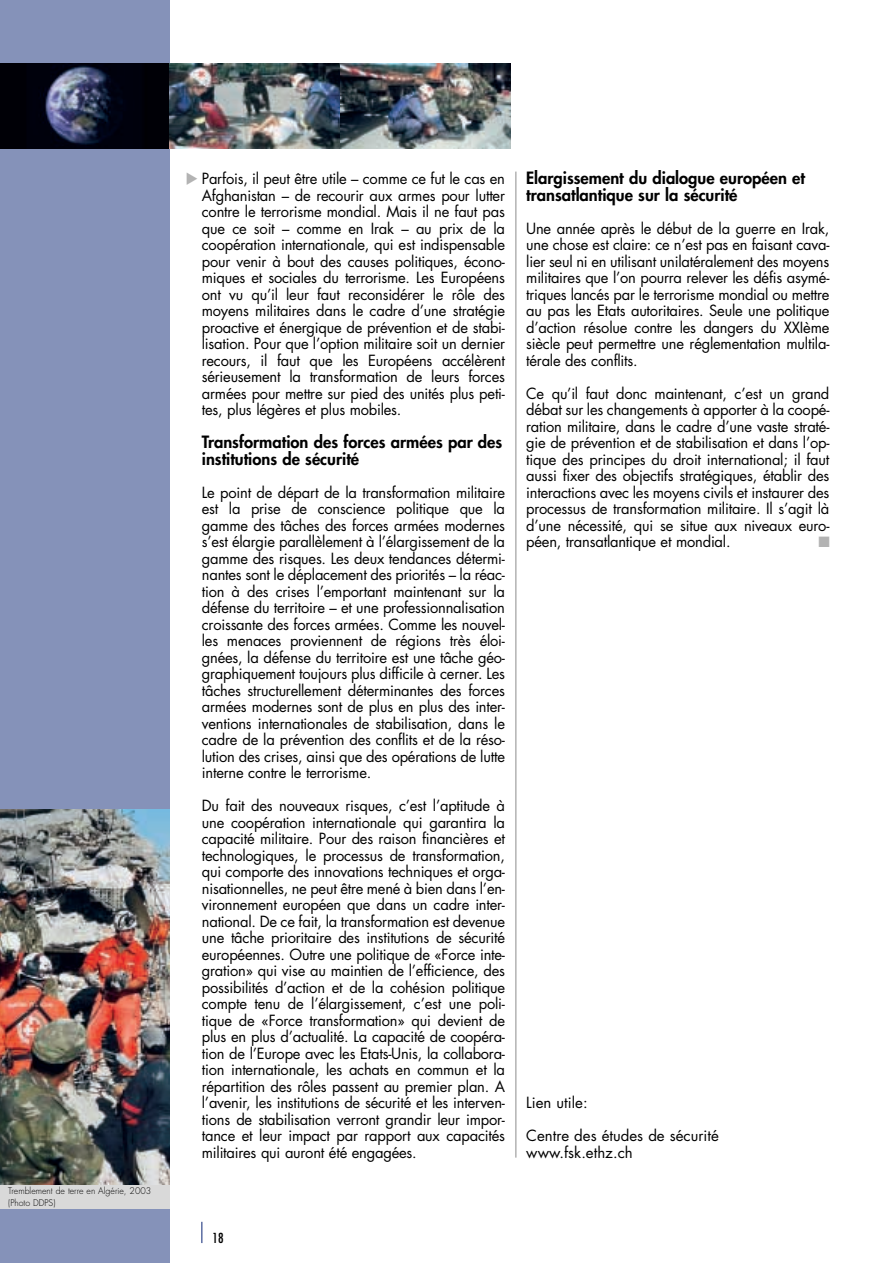
<style>
.page{position:relative;width:893px;height:1263px;background:#fff}
.page>*{position:absolute;margin:0;border:0;box-sizing:border-box;transform-origin:0 0}
.t1{font:800 16.5px/16.5px "Futura";color:#000}
.t2{font:15px/16.5px "Futura";letter-spacing:-.015em;color:#000;text-align:justify}
.t3{font:15px "Zapf Dingbats";color:#b3b3b3}
.t4{font:condensed 13.5px "Futura";color:#000}
.t5{font:300 9px/11.9px "Futura";color:#000}
</style>
<div class="page">
<div style="left:0;top:0;width:170px;height:1263px;background:#8592b9"></div>
<svg style="left:201px;top:1222px;width:1px;height:21px"></svg>
<img style="left:0;top:64px;width:170px;height:85px">
<hr style="left:515px;top:172px;width:1px;height:986px;background:#b3b3b3">
<img style="left:170px;top:64px;width:170px;height:85px">
<img style="left:340px;top:64px;width:170px;height:85px">
<img style="left:0;top:809px;width:170px;height:377px">
<div style="left:0;top:1186px;width:170px;height:23px;background:#d9d9d9"></div>
<p class="t5" style="left:8px;top:1185px;width:144px">Tremblement de terre en Algérie, 2003 (Photo DDPS)</p>
<p class="t2" style="left:202px;top:171px;width:304px">Parfois, il peut être utile – comme ce fut le cas en Afghanistan – de recourir aux armes pour lutter contre le terrorisme mondial. Mais il ne faut pas que ce soit – comme en Irak – au prix de la coopération internationale, qui est indispensable pour venir à bout des causes politiques, écono&shy;miques et sociales du terrorisme. Les Européens ont vu qu’il leur faut reconsidérer le rôle des moyens militaires dans le cadre d’une stratégie proactive et énergique de prévention et de stabi&shy;lisation. Pour que l’option militaire soit un dernier recours, il faut que les Européens accélèrent sérieusement la transformation de leurs forces armées pour mettre sur pied des unités plus peti&shy;tes, plus légères et plus mobiles.</p>
<p class="t1" style="left:202px;top:435px;width:302px">Transformation des forces armées par des institutions de sécurité</p>
<p class="t2" style="left:202px;top:485px;width:304px">Le point de départ de la transformation militaire est la prise de conscience politique que la gamme des tâches des forces armées modernes s’est élargie parallèlement à l’élargissement de la gamme des risques. Les deux tendances détermi&shy;nantes sont le déplacement des priorités – la réac&shy;tion à des crises l’emportant maintenant sur la défense du territoire – et une professionnalisation croissante des forces armées. Comme les nouvel&shy;les menaces proviennent de régions très éloi&shy;gnées, la défense du territoire est une tâche géo&shy;graphiquement toujours plus difficile à cerner. Les tâches structurellement déterminantes des forces armées modernes sont de plus en plus des inter&shy;ventions internationales de stabilisation, dans le cadre de la prévention des conflits et de la réso&shy;lution des crises, ainsi que des opérations de lutte interne contre le terrorisme.</p>
<p class="t2" style="left:202px;top:798px;width:304px">Du fait des nouveaux risques, c’est l’aptitude à une coopération internationale qui garantira la capacité militaire. Pour des raison financières et technologiques, le processus de transformation, qui comporte des innovations techniques et orga&shy;nisationnelles, ne peut être mené à bien dans l’en&shy;vironnement européen que dans un cadre inter&shy;national. De ce fait, la transformation est devenue une tâche prioritaire des institutions de sécurité européennes. Outre une politique de «Force inte&shy;gration» qui vise au maintien de l’efficience, des possibilités d’action et de la cohésion politique compte tenu de l’élargissement, c’est une poli&shy;tique de «Force transformation» qui devient de plus en plus d’actualité. La capacité de coopéra&shy;tion de l’Europe avec les Etats-Unis, la collabora&shy;tion internationale, les achats en commun et la répartition des rôles passent au premier plan. A l’avenir, les institutions de sécurité et les interven&shy;tions de stabilisation verront grandir leur impor&shy;tance et leur impact par rapport aux capacités militaires qui auront été engagées.</p>
<p class="t1" style="left:526px;top:171px;width:280px">Elargissement du dialogue européen et transatlantique sur la sécurité</p>
<p class="t2" style="left:526px;top:221px;width:304px">Une année après le début de la guerre en Irak, une chose est claire: ce n’est pas en faisant cava&shy;lier seul ni en utilisant unilatéralement des moyens militaires que l’on pourra relever les défis asymé&shy;triques lancés par le terrorisme mondial ou mettre au pas les Etats autoritaires. Seule une politique d’action résolue contre les dangers du XXIème siècle peut permettre une réglementation multila&shy;térale des conflits.</p>
<p class="t2" style="left:526px;top:386px;width:304px">Ce qu’il faut donc maintenant, c’est un grand débat sur les changements à apporter à la coopé&shy;ration militaire, dans le cadre d’une vaste straté&shy;gie de prévention et de stabilisation et dans l’op&shy;tique des principes du droit international; il faut aussi fixer des objectifs stratégiques, établir des interactions avec les moyens civils et instaurer des processus de transformation militaire. Il s’agit là d’une nécessité, qui se situe aux niveaux euro&shy;péen, transatlantique et mondial.</p>
<p class="t3" style="left:818px;top:535px;width:13px">■</p>
<p class="t2" style="left:526px;top:1095px;width:63px">Lien utile:</p>
<p class="t2" style="left:526px;top:1128px;width:194px">Centre des études de sécurité www.fsk.ethz.ch</p>
<p class="t4" style="left:212px;top:1232px;width:13px">18</p>
</div>
